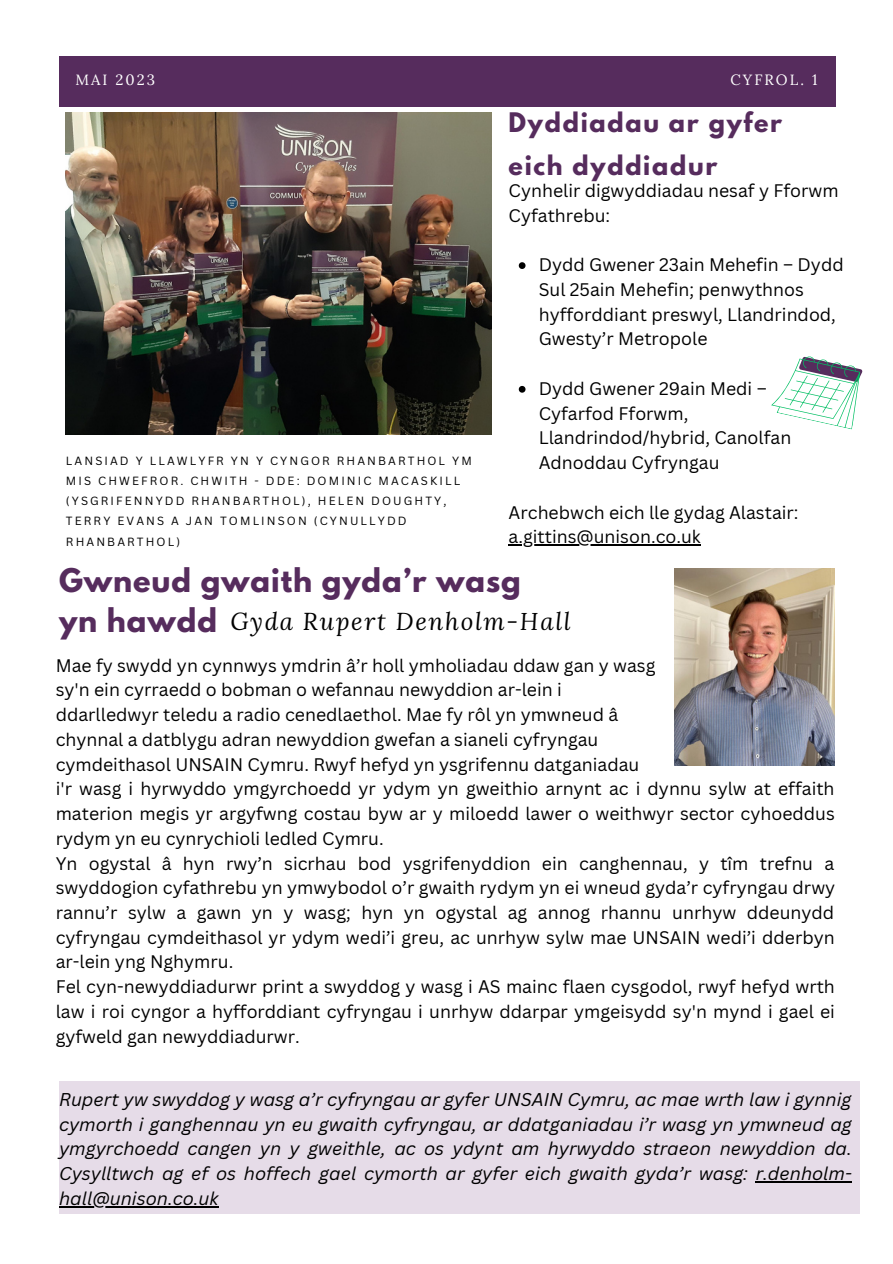
<style>
.page{position:relative;width:893px;height:1264px;background:#fff}
.page>*{position:absolute;margin:0;border:0;box-sizing:border-box;transform-origin:0 0}
.t1{font:700 28.95px/39.3px "League Spartan";letter-spacing:.03em;color:#562c5d}
.t2{font:italic 24.15px "Lora";letter-spacing:.07em;color:#000}
.t3{font:700 23.85px/42.8px "League Spartan";letter-spacing:.07em;color:#562c5d}
.t4{font:italic 18px/24.8px "Canva Sans";color:#000;text-align:justify}
.t5{font:17.7px/24.8px "Canva Sans";color:#000}
.t6{font:14.85px "Lora";letter-spacing:.14em;color:#fff}
.t7{font:11.55px/20.2px "Canva Sans";letter-spacing:.18em;color:#000}
</style>
<div class="page">
<img style="left:66px;top:112px;width:425px;height:323px">
<div style="left:59px;top:56px;width:776px;height:51px;background:#562c5d"></div>
<div style="left:59px;top:1081px;width:800px;height:132px;background:#e6dce8"></div>
<svg style="left:771px;top:356px;width:92px;height:73px"></svg>
<hr style="left:755px;top:1181px;width:96px;height:1px;background:#000">
<hr style="left:59px;top:1205px;width:160px;height:2px;background:#000">
<svg style="left:518px;top:262px;width:7px;height:7px"></svg>
<svg style="left:518px;top:386px;width:7px;height:6px"></svg>
<hr style="left:508px;top:544px;width:192px;height:1px;background:#000">
<img style="left:674px;top:568px;width:160px;height:197px">
<p class="t6" style="left:75px;top:70px;width:81px">MAI 2023</p>
<p class="t6" style="left:730px;top:70px;width:89px">CYFROL. 1</p>
<p class="t3" style="left:508px;top:104px;width:275px">Dyddiadau ar gyfer eich dyddiadur</p>
<p class="t7" style="left:66px;top:450px;width:407px">LANSIAD Y LLAWLYFR YN Y CYNGOR RHANBARTHOL YM MIS CHWEFROR. CHWITH - DDE: DOMINIC MACASKILL (YSGRIFENNYDD RHANBARTHOL), HELEN DOUGHTY, TERRY EVANS A JAN TOMLINSON (CYNULLYDD RHANBARTHOL)</p>
<p class="t5" style="left:508px;top:178px;width:331px">Cynhelir digwyddiadau nesaf y Fforwm<br>Cyfathrebu:</p>
<p class="t5" style="left:538px;top:252px;width:306px">Dydd Gwener 23ain Mehefin – Dydd<br>Sul 25ain Mehefin; penwythnos hyfforddiant preswyl, Llandrindod,<br>Gwesty’r Metropole</p>
<p class="t5" style="left:538px;top:375px;width:254px">Dydd Gwener 29ain Medi –<br>Cyfarfod Fforwm,<br>Llandrindod/hybrid, Canolfan<br>Adnoddau Cyfryngau</p>
<p class="t5" style="left:508px;top:499px;width:291px">Archebwch eich lle gydag Alastair: a.gittins@unison.co.uk</p>
<p class="t1" style="left:59px;top:564px;width:463px">Gwneud gwaith gyda’r wasg yn hawdd</p>
<p class="t2" style="left:230px;top:604px;width:341px">Gyda Rupert Denholm-Hall</p>
<p class="t5" style="left:56px;top:652px;width:601px">Mae fy swydd yn cynnwys ymdrin â’r holl ymholiadau ddaw gan y wasg</p>
<p class="t5" style="left:56px;top:677px;width:507px">sy'n ein cyrraedd o bobman o wefannau newyddion ar-lein i</p>
<p class="t5" style="left:56px;top:701px;width:564px">ddarlledwyr teledu a radio cenedlaethol. Mae fy rôl yn ymwneud â</p>
<p class="t5" style="left:56px;top:726px;width:544px">chynnal a datblygu adran newyddion gwefan a sianeli cyfryngau</p>
<p class="t5" style="left:56px;top:751px;width:585px">cymdeithasol UNSAIN Cymru. Rwyf hefyd yn ysgrifennu datganiadau</p>
<p class="t5" style="left:56px;top:776px;width:780px;text-align:justify">i'r wasg i hyrwyddo ymgyrchoedd yr ydym yn gweithio arnynt ac i dynnu sylw at effaith materion megis yr argyfwng costau byw ar y miloedd lawer o weithwyr sector cyhoeddus rydym yn eu cynrychioli ledled Cymru.</p>
<p class="t5" style="left:56px;top:850px;width:781px;text-align:justify">Yn ogystal â hyn rwy’n sicrhau bod ysgrifenyddion ein canghennau, y tîm trefnu a swyddogion cyfathrebu yn ymwybodol o’r gwaith rydym yn ei wneud gyda’r cyfryngau drwy rannu’r sylw a gawn yn y wasg; hyn yn ogystal ag annog rhannu unrhyw ddeunydd cyfryngau cymdeithasol yr ydym wedi’i greu, ac unrhyw sylw mae UNSAIN wedi’i dderbyn ar-lein yng Nghymru.</p>
<p class="t5" style="left:56px;top:973px;width:780px;text-align:justify">Fel cyn-newyddiadurwr print a swyddog y wasg i AS mainc flaen cysgodol, rwyf hefyd wrth law i roi cyngor a hyfforddiant cyfryngau i unrhyw ddarpar ymgeisydd sy'n mynd i gael ei gyfweld gan newyddiadurwr.</p>
<p class="t4" style="left:59px;top:1086px;width:794px">Rupert yw swyddog y wasg a’r cyfryngau ar gyfer UNSAIN Cymru, ac mae wrth law i gynnig cymorth i ganghennau yn eu gwaith cyfryngau, ar ddatganiadau i’r wasg yn ymwneud ag ymgyrchoedd cangen yn y gweithle, ac os ydynt am hyrwyddo straeon newyddion da.<br>Cysylltwch ag ef os hoffech gael cymorth ar gyfer eich gwaith gyda’r wasg: r.denholm&shy;hall@unison.co.uk</p>
</div>
